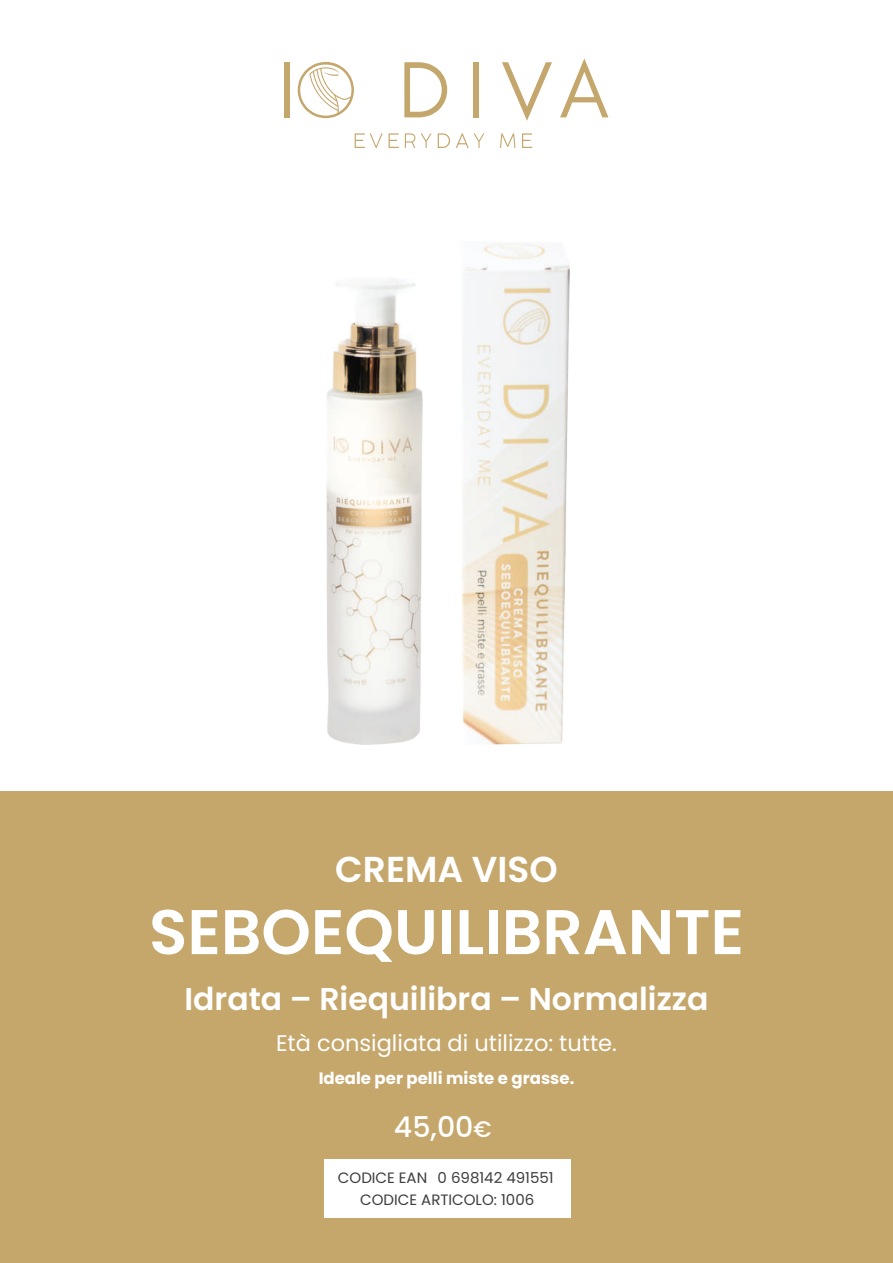
<style>
.page{position:relative;width:893px;height:1263px;background:#fff}
.page>*{position:absolute;margin:0;border:0;box-sizing:border-box;transform-origin:0 0}
.t1{font:600 63px "Poppins";color:#fff}
.t2{font:600 36px "Poppins";color:#fff}
.t3{font:600 31.5px "Poppins";color:#fff}
.t4{font:500 28.5px "Poppins";color:#fff}
.t5{font:22.5px "Poppins";color:#fff}
.t6{font:700 16.5px "Poppins";color:#fff}
.t7{font:15px "Poppins";color:#3e3e3f}
.s1{font-size:22.5px}
</style>
<div class="page">
<div style="left:0;top:792px;width:893px;height:471px;background:#c5a76c"></div>
<div style="left:324px;top:1160px;width:247px;height:58px;background:#fff"></div>
<svg style="left:404px;top:62px;width:43px;height:55px"></svg>
<div style="left:473px;top:62px;width:6px;height:55px;background:#c4a76c"></div>
<svg style="left:502px;top:62px;width:50px;height:59px"></svg>
<svg style="left:560px;top:58px;width:48px;height:59px"></svg>
<div style="left:284px;top:62px;width:6px;height:55px;background:#c4a76c"></div>
<svg style="left:298px;top:62px;width:56px;height:56px"></svg>
<svg style="left:355px;top:133px;width:27px;height:15px"></svg>
<svg style="left:389px;top:133px;width:10px;height:15px"></svg>
<svg style="left:405px;top:133px;width:10px;height:15px"></svg>
<svg style="left:421px;top:133px;width:10px;height:15px"></svg>
<svg style="left:438px;top:133px;width:12px;height:15px"></svg>
<svg style="left:456px;top:133px;width:28px;height:15px"></svg>
<svg style="left:500px;top:133px;width:15px;height:15px"></svg>
<svg style="left:522px;top:133px;width:10px;height:15px"></svg>
<img style="left:326px;top:279px;width:97px;height:465px">
<img style="left:462px;top:243px;width:107px;height:501px">
<h2 class="t2" style="left:335px;top:849px;width:224px">CREMA VISO</h2>
<h1 class="t1" style="left:149px;top:895px;width:596px">SEBOEQUILIBRANTE</h1>
<h3 class="t3" style="left:185px;top:980px;width:525px">Idrata – Riequilibra – Normalizza</h3>
<h3 class="t5" style="left:276px;top:1030px;width:342px">Età consigliata di utilizzo: tutte.</h3>
<p class="t6" style="left:319px;top:1068px;width:257px">Ideale per pelli miste e grasse.</p>
<h3 class="t4" style="left:394px;top:1110px;width:99px">45,00<span class="s1">€</span></h3>
<p class="t7" style="left:338px;top:1169px;width:217px">CODICE EAN 0 698142 491551</p>
<p class="t7" style="left:360px;top:1191px;width:175px">CODICE ARTICOLO: 1006</p>
</div>
